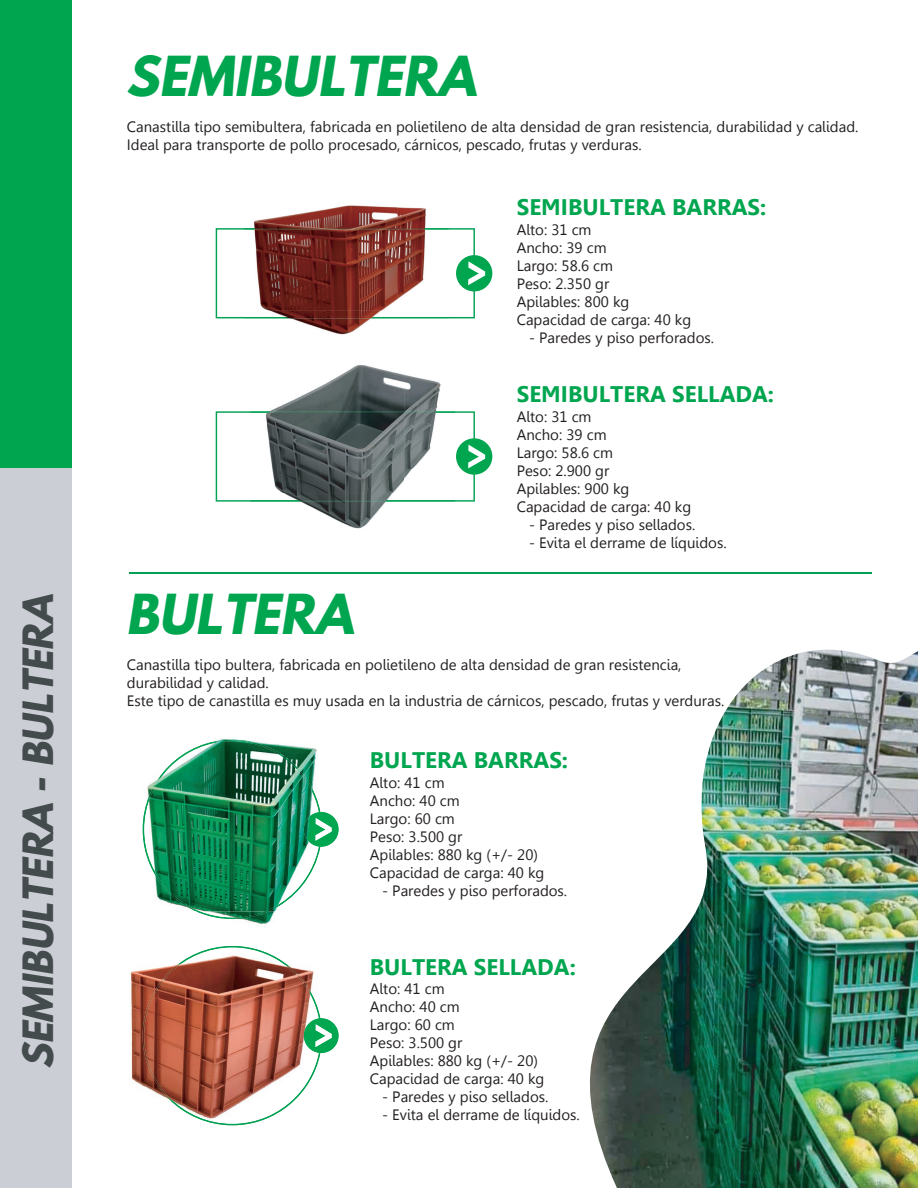
<style>
.page{position:relative;width:918px;height:1188px;background:#fff}
.page>*{position:absolute;margin:0;border:0;box-sizing:border-box;transform-origin:0 0}
.t1{font:italic 700 48.9px "League Spartan";color:#00a54f}
.t2{font:italic 700 37.05px "League Spartan";color:#434b4c}
.t3{font:700 22.5px "Leelawadee";color:#00a54f}
.t4{font:15px/18px "Leelawadee";color:#231f20}
</style>
<div class="page">
<div style="left:0;top:0;width:72px;height:1188px;background:#00a54f"></div>
<div style="left:0;top:469px;width:72px;height:719px;background:#cbced5"></div>
<div style="left:456px;top:255px;width:36px;height:36px;background:#00a54f;border-radius:50%"></div>
<svg style="left:216px;top:228px;width:269px;height:90px"></svg>
<div style="left:456px;top:438px;width:36px;height:37px;background:#00a54f;border-radius:50%"></div>
<svg style="left:216px;top:411px;width:269px;height:91px"></svg>
<hr style="left:130px;top:572px;width:742px;height:1px;background:#00a152">
<img style="left:270px;top:365px;width:134px;height:164px">
<img style="left:404px;top:374px;width:37px;height:37px">
<img style="left:250px;top:411px;width:205px;height:91px">
<img style="left:244px;top:205px;width:154px;height:130px">
<img style="left:398px;top:207px;width:51px;height:112px">
<img style="left:244px;top:228px;width:205px;height:90px">
<img style="left:143px;top:740px;width:177px;height:172px">
<img style="left:304px;top:812px;width:35px;height:35px">
<img style="left:315px;top:818px;width:17px;height:23px">
<img style="left:130px;top:912px;width:191px;height:214px">
<img style="left:143px;top:946px;width:177px;height:179px">
<img style="left:304px;top:1018px;width:35px;height:35px">
<img style="left:315px;top:1024px;width:17px;height:23px">
<img style="left:196px;top:912px;width:72px;height:7px">
<img style="left:589px;top:650px;width:329px;height:538px">
<h2 class="t2" style="left:9px;top:1069px;width:484px;rotate:-90deg">SEMIBULTERA -BULTERA</h2>
<h1 class="t1" style="left:126px;top:38px;width:363px">SEMIBULTERA</h1>
<p class="t4" style="left:127px;top:118px;width:733px">Canastilla tipo semibultera, fabricada en polietileno de alta densidad de gran resistencia, durabilidad y calidad.<br>Ideal para transporte de pollo procesado, cárnicos, pescado, frutas y verduras.</p>
<h3 class="t3" style="left:517px;top:194px;width:251px">SEMIBULTERA BARRAS:</h3>
<p class="t4" style="left:517px;top:221px;width:176px">Alto: 31 cm<br>Ancho: 39 cm<br>Largo: 58.6 cm<br>Peso: 2.350 gr<br>Apilables: 800 kg<br>Capacidad de carga: 40 kg</p>
<p class="t4" style="left:529px;top:329px;width:187px">- Paredes y piso perforados.</p>
<h3 class="t3" style="left:517px;top:381px;width:259px">SEMIBULTERA SELLADA:</h3>
<p class="t4" style="left:517px;top:408px;width:176px">Alto: 31 cm<br>Ancho: 39 cm<br>Largo: 58.6 cm<br>Peso: 2.900 gr<br>Apilables: 900 kg<br>Capacidad de carga: 40 kg</p>
<p class="t4" style="left:529px;top:516px;width:168px">- Paredes y piso sellados.</p>
<p class="t4" style="left:529px;top:534px;width:199px">- Evita el derrame de líquidos.</p>
<h1 class="t1" style="left:126px;top:576px;width:241px">BULTERA</h1>
<p class="t4" style="left:127px;top:656px;width:599px">Canastilla tipo bultera, fabricada en polietileno de alta densidad de gran resistencia, durabilidad y calidad.<br>Este tipo de canastilla es muy usada en la industria de cárnicos, pescado, frutas y verduras.</p>
<h3 class="t3" style="left:370px;top:747px;width:200px">BULTERA BARRAS:</h3>
<p class="t4" style="left:370px;top:774px;width:176px">Alto: 41 cm<br>Ancho: 40 cm<br>Largo: 60 cm<br>Peso: 3.500 gr<br>Apilables: 880 kg (+/- 20)<br>Capacidad de carga: 40 kg</p>
<p class="t4" style="left:382px;top:882px;width:187px">- Paredes y piso perforados.</p>
<h3 class="t3" style="left:370px;top:954px;width:207px">BULTERA SELLADA:</h3>
<p class="t4" style="left:370px;top:980px;width:176px">Alto: 41 cm<br>Ancho: 40 cm<br>Largo: 60 cm<br>Peso: 3.500 gr<br>Apilables: 880 kg (+/- 20)<br>Capacidad de carga: 40 kg</p>
<p class="t4" style="left:382px;top:1088px;width:168px">- Paredes y piso sellados.</p>
<p class="t4" style="left:382px;top:1106px;width:199px">- Evita el derrame de líquidos.</p>
</div>
